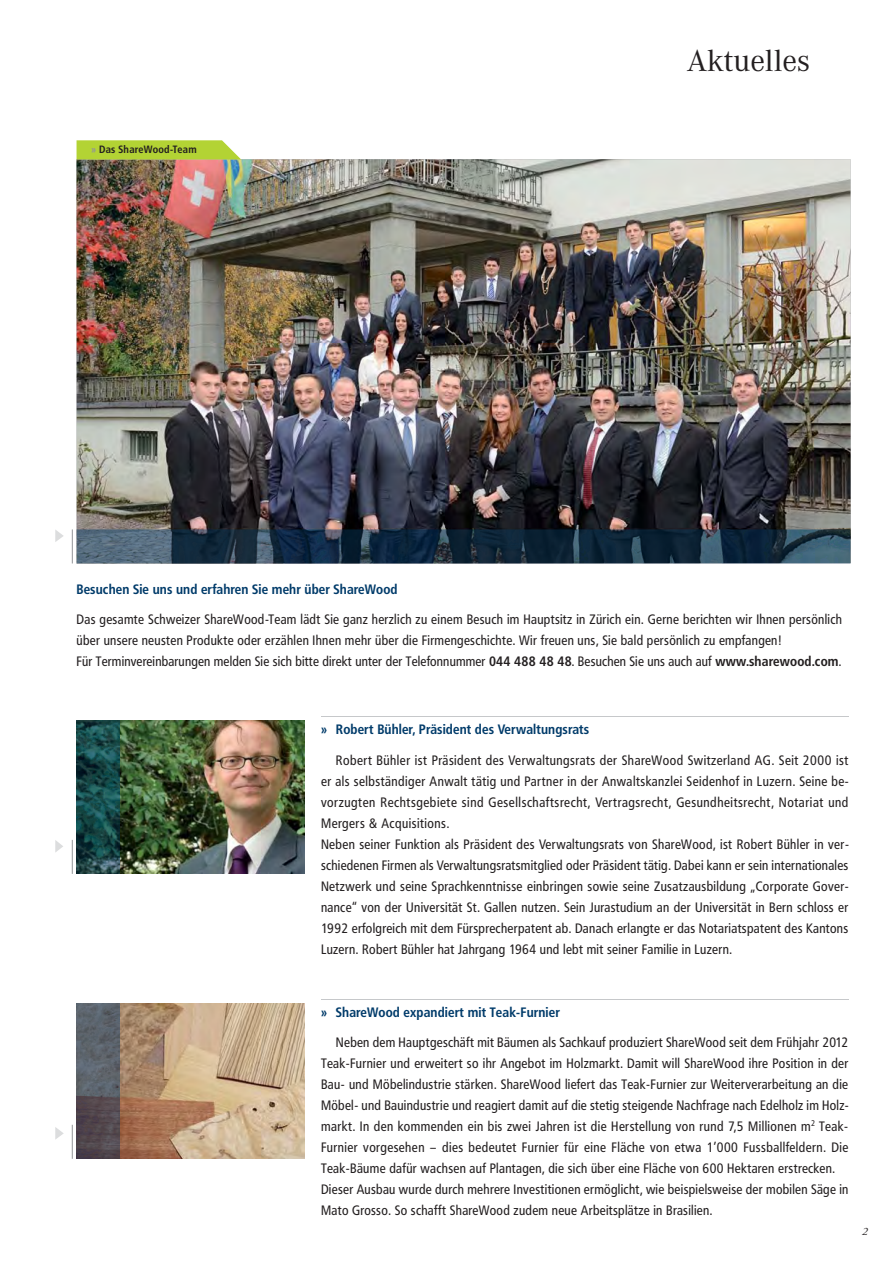
<style>
.page{position:relative;width:893px;height:1263px;background:#fff}
.page>*{position:absolute;margin:0;border:0;box-sizing:border-box;transform-origin:0 0}
.t1{font:30px "Corporate ABQ";color:#231f20}
.t2{font:13.5px/21px "Frutiger Condensed BQ";letter-spacing:.025em;color:#231f20}
.t3{font:700 13.5px "Frutiger Condensed BQ";letter-spacing:.01em;color:#003b6a}
.t4{font:italic 11.25px "Adobe Garamond Pro";color:#231f20}
.t5{font:700 10.5px "Frutiger Condensed BQ";letter-spacing:.025em;color:#231f20}
.s1{color:#939598}
.s2{font-weight:700}
</style>
<div class="page">
<img style="left:77px;top:159px;width:774px;height:404px">
<hr style="left:72px;top:529px;width:1px;height:34px;background:#939598">
<svg style="left:55px;top:530px;width:9px;height:12px"></svg>
<img style="left:119px;top:721px;width:185px;height:153px">
<img style="left:77px;top:721px;width:42px;height:153px">
<img style="left:77px;top:529px;width:773px;height:34px">
<hr style="left:72px;top:840px;width:1px;height:34px;background:#939598">
<svg style="left:55px;top:840px;width:8px;height:12px"></svg>
<hr style="left:72px;top:1125px;width:1px;height:34px;background:#939598">
<svg style="left:55px;top:1127px;width:9px;height:13px"></svg>
<hr style="left:321px;top:999px;width:527px;height:1px;background:#c6c8ca">
<img style="left:119px;top:1003px;width:185px;height:156px">
<img style="left:77px;top:1003px;width:42px;height:156px">
<svg style="left:77px;top:140px;width:164px;height:19px;background:#b8d643"></svg>
<hr style="left:321px;top:716px;width:527px;height:1px;background:#c6c8ca">
<p class="t5" style="left:91px;top:145px;width:107px"><span class="s1">»</span> Das ShareWood-Team</p>
<h1 class="t1" style="left:687px;top:50px;width:125px">Aktuelles</h1>
<p class="t3" style="left:77px;top:583px;width:323px">Besuchen Sie uns und erfahren Sie mehr über ShareWood</p>
<p class="t2" style="left:77px;top:610px;width:767px">Das gesamte Schweizer ShareWood-Team lädt Sie ganz herzlich zu einem Besuch im Hauptsitz in Zürich ein. Gerne berichten wir Ihnen persönlich über unsere neusten Produkte oder erzählen Ihnen mehr über die Firmengeschichte. Wir freuen uns, Sie bald persönlich zu empfangen!<br>Für Terminvereinbarungen melden Sie sich bitte direkt unter der Telefonnummer <span class="s2">044 488 48 48</span>. Besuchen Sie uns auch auf <span class="s2">www.sharewood.com</span>.</p>
<p class="t3" style="left:321px;top:724px;width:270px">» Robert Bühler, Präsident des Verwaltungsrats</p>
<p class="t2" style="left:321px;top:750px;width:529px;text-indent:15px">Robert Bühler ist Präsident des Verwaltungsrats der ShareWood Switzerland AG. Seit 2000 ist er als selbständiger Anwalt tätig und Partner in der Anwaltskanzlei Seidenhof in Luzern. Seine be&shy;vorzugten Rechtsgebiete sind Gesellschaftsrecht, Vertragsrecht, Gesundheitsrecht, Notariat und Mergers &amp; Acquisitions.<br>Neben seiner Funktion als Präsident des Verwaltungsrats von ShareWood, ist Robert Bühler in ver&shy;schiedenen Firmen als Verwaltungsratsmitglied oder Präsident tätig. Dabei kann er sein internationales Netzwerk und seine Sprachkenntnisse einbringen sowie seine Zusatzausbildung „Corporate Gover&shy;nance“ von der Universität St. Gallen nutzen. Sein Jurastudium an der Universität in Bern schloss er 1992 erfolgreich mit dem Fürsprecherpatent ab. Danach erlangte er das Notariatspatent des Kantons Luzern. Robert Bühler hat Jahrgang 1964 und lebt mit seiner Familie in Luzern.</p>
<p class="t3" style="left:321px;top:1006px;width:240px">» ShareWood expandiert mit Teak-Furnier</p>
<p class="t2" style="left:321px;top:1033px;width:529px;text-indent:15px">Neben dem Hauptgeschäft mit Bäumen als Sachkauf produziert ShareWood seit dem Frühjahr 2012<br>Teak-Furnier und erweitert so ihr Angebot im Holzmarkt. Damit will ShareWood ihre Position in der Bau- und Möbelindustrie stärken. ShareWood liefert das Teak-Furnier zur Weiterverarbeitung an die Möbel- und Bauindustrie und reagiert damit auf die stetig steigende Nachfrage nach Edelholz im Holz&shy;markt. In den kommenden ein bis zwei Jahren ist die Herstellung von rund 7,5 Millionen m<sup>2</sup> Teak-Furnier vorgesehen – dies bedeutet Furnier für eine Fläche von etwa 1’000 Fussballfeldern. Die Teak-Bäume dafür wachsen auf Plantagen, die sich über eine Fläche von 600 Hektaren erstrecken.<br>Dieser Ausbau wurde durch mehrere Investitionen ermöglicht, wie beispielsweise der mobilen Säge in Mato Grosso. So schafft ShareWood zudem neue Arbeitsplätze in Brasilien.</p>
<p class="t4" style="left:862px;top:1224px;width:7px">2</p>
</div>
